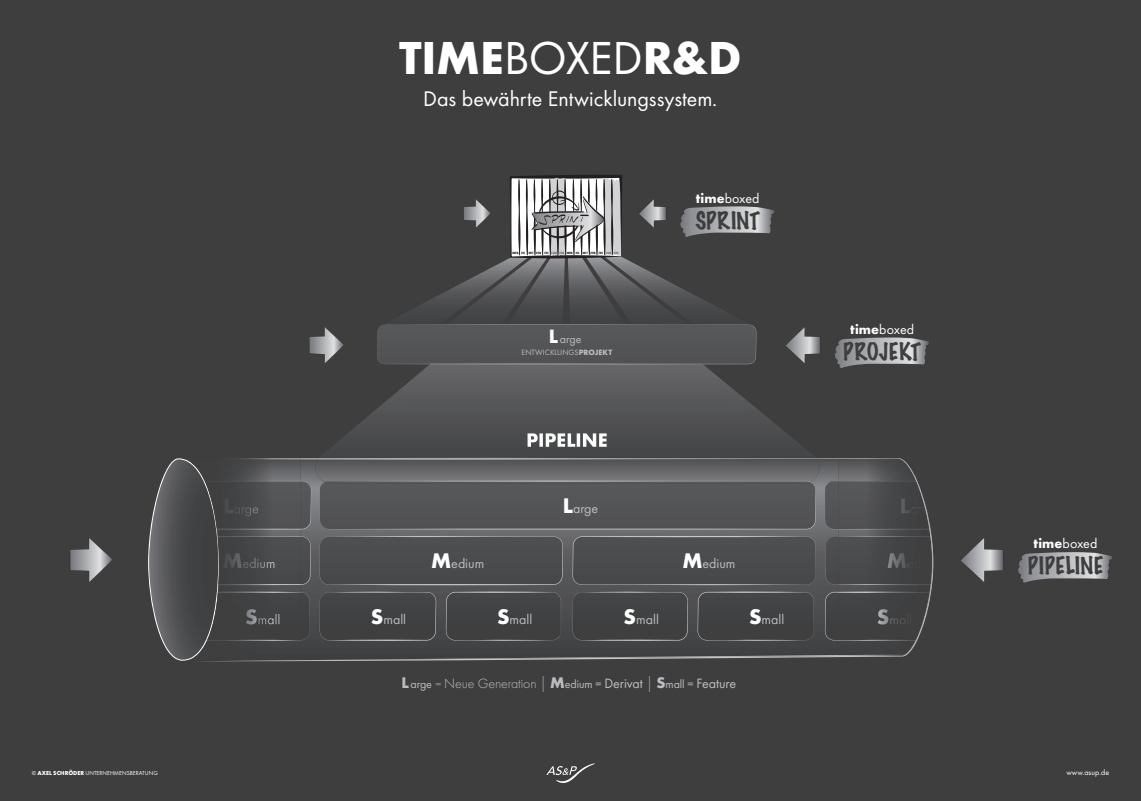
<style>
.page{position:relative;width:1141px;height:801px;background:#3e3e3f}
.page>*{position:absolute;margin:0;border:0;box-sizing:border-box;transform-origin:0 0}
.t1{font:700 48px "Futura PT";color:#fff}
.t2{font:22px "Futura PT";letter-spacing:-.005em;color:#fff}
.t3{font:100 22px "Marker Felt";letter-spacing:.025em;color:#3e3e3f}
.t4{font:14px "Futura PT";color:#bcbdc0}
.t5{font:14px "Futura PT";letter-spacing:-.005em;color:#fff}
.t6{font:12px "Futura PT";letter-spacing:-.005em;color:#bcbdc0}
.t7{font:8px "Futura PT";color:#bcbdc0}
.t8{font:8px "Futura PT";color:#fff}
.t9{font:6px "Futura PT";color:#fff}
.t10{font:expanded 2.72px "Marker Felt";letter-spacing:.03em;color:#231f20}
.s1{font-weight:400}
.s2{color:#6c6d70}
.s3{font-weight:700;font-size:20px;color:#fff}
.s4{font-weight:700}
.s5{font-weight:700;font-size:22px;color:#fff}
.s6{font-weight:700;font-size:16px}
.s7{font-weight:300}
.s8{font-weight:300;font-size:14px}
.s9{font-weight:300;font-size:16.12px}
.s10{font-size:14px}
</style>
<div class="page">
<svg style="left:546px;top:763px;width:49px;height:20px"></svg>
<svg style="left:312px;top:458px;width:621px;height:202px"></svg>
<div style="left:320px;top:482px;width:496px;height:48px;background:#545557"></div>
<div style="left:320px;top:536px;width:243px;height:49px;background:#4b4c4d"></div>
<div style="left:572px;top:536px;width:243px;height:49px;background:#4b4c4d"></div>
<svg style="left:319px;top:591px;width:117px;height:50px"></svg>
<svg style="left:446px;top:591px;width:115px;height:50px"></svg>
<svg style="left:697px;top:591px;width:117px;height:50px"></svg>
<svg style="left:572px;top:591px;width:116px;height:50px"></svg>
<svg style="left:148px;top:458px;width:164px;height:202px"></svg>
<img style="left:185px;top:458px;width:116px;height:23px">
<img style="left:185px;top:459px;width:116px;height:1px">
<img style="left:205px;top:481px;width:96px;height:48px">
<img style="left:217px;top:537px;width:6px;height:31px">
<img style="left:207px;top:591px;width:94px;height:49px">
<img style="left:225px;top:498px;width:8px;height:15px">
<img style="left:234px;top:507px;width:24px;height:9px">
<img style="left:223px;top:553px;width:18px;height:15px">
<img style="left:243px;top:557px;width:31px;height:11px">
<img style="left:246px;top:609px;width:11px;height:15px">
<img style="left:258px;top:614px;width:21px;height:10px">
<img style="left:838px;top:641px;width:77px;height:14px">
<svg style="left:824px;top:480px;width:108px;height:161px"></svg>
<img style="left:838px;top:459px;width:78px;height:22px">
<img style="left:838px;top:458px;width:74px;height:14px">
<img style="left:838px;top:481px;width:91px;height:48px">
<div style="left:838px;top:536px;width:94px;height:48px;background:#464748"></div>
<img style="left:838px;top:592px;width:82px;height:48px">
<img style="left:901px;top:498px;width:8px;height:15px">
<img style="left:910px;top:507px;width:16px;height:9px">
<img style="left:887px;top:553px;width:19px;height:15px">
<img style="left:907px;top:557px;width:25px;height:11px">
<img style="left:877px;top:609px;width:11px;height:15px">
<img style="left:890px;top:614px;width:21px;height:10px">
<img style="left:404px;top:364px;width:327px;height:94px">
<img style="left:390px;top:386px;width:14px;height:72px">
<img style="left:731px;top:387px;width:14px;height:58px">
<img style="left:376px;top:398px;width:14px;height:47px">
<img style="left:745px;top:399px;width:14px;height:46px">
<img style="left:361px;top:410px;width:15px;height:35px">
<img style="left:759px;top:411px;width:14px;height:34px">
<img style="left:347px;top:423px;width:14px;height:22px">
<img style="left:773px;top:422px;width:15px;height:23px">
<img style="left:335px;top:435px;width:12px;height:10px">
<img style="left:788px;top:435px;width:12px;height:10px">
<img style="left:312px;top:459px;width:510px;height:23px">
<img style="left:318px;top:458px;width:499px;height:1px">
<img style="left:430px;top:364px;width:273px;height:1px">
<img style="left:527px;top:433px;width:79px;height:13px">
<img style="left:325px;top:480px;width:485px;height:3px">
<svg style="left:961px;top:538px;width:42px;height:44px"></svg>
<svg style="left:70px;top:538px;width:42px;height:44px"></svg>
<svg style="left:835px;top:337px;width:94px;height:31px"></svg>
<svg style="left:1018px;top:552px;width:94px;height:31px"></svg>
<svg style="left:786px;top:327px;width:34px;height:36px"></svg>
<svg style="left:309px;top:327px;width:35px;height:36px"></svg>
<svg style="left:377px;top:175px;width:397px;height:189px"></svg>
<h1 class="t1" style="left:399px;top:27px;width:344px">TIME<span class="s1">BOXED</span>R&amp;D</h1>
<h2 class="t2" style="left:423px;top:85px;width:296px">Das bewährte Entwicklungssystem.</h2>
<p class="t10" style="left:512px;top:251px;width:14px">MON DIE</p>
<p class="t10" style="left:529px;top:251px;width:52px">MIT DON FRE <span class="s2">SAM SON</span> MON DIE</p>
<p class="t10" style="left:583px;top:251px;width:37px">MIT DON FRE <span class="s2">SAM SON</span></p>
<p class="t6" style="left:549px;top:332px;width:34px"><span class="s3">L</span> arge</p>
<p class="t7" style="left:521px;top:347px;width:92px">ENTWICKLUNGS<span class="s4">PROJEKT</span></p>
<p class="t4" style="left:563px;top:500px;width:37px"><span class="s5">L</span>arge</p>
<p class="t5" style="left:696px;top:190px;width:65px"><span class="s4">time</span>boxed</p>
<h2 class="t3" style="left:695px;top:209px;width:66px">SPRINT</h2>
<p class="t4" style="left:431px;top:555px;width:55px"><span class="s5">M</span>edium</p>
<p class="t4" style="left:682px;top:555px;width:55px"><span class="s5">M</span>edium</p>
<p class="t4" style="left:371px;top:611px;width:37px"><span class="s5">S</span>mall</p>
<p class="t4" style="left:497px;top:611px;width:37px"><span class="s5">S</span>mall</p>
<p class="t4" style="left:623px;top:611px;width:37px"><span class="s5">S</span>mall</p>
<p class="t4" style="left:749px;top:611px;width:37px"><span class="s5">S</span>mall</p>
<p class="t6" style="left:401px;top:677px;width:336px"><span class="s6">L</span>arge <span class="s7">=</span> <span class="s8">Neue Generation</span> <span class="s9">|</span> <span class="s6">M</span>edium = <span class="s10">Derivat</span> <span class="s9">|</span> <span class="s6">S</span>mall = <span class="s10">Feature</span></p>
<p class="t5" style="left:850px;top:321px;width:65px"><span class="s4">time</span>boxed</p>
<h2 class="t3" style="left:843px;top:340px;width:79px">PROJEKT</h2>
<p class="t5" style="left:1033px;top:535px;width:65px"><span class="s4">time</span>boxed</p>
<h2 class="t3" style="left:1027px;top:555px;width:77px">PIPELINE</h2>
<p class="t9" style="left:32px;top:769px;width:128px">© <span class="s4">AXEL SCHRÖDER</span> UNTERNEHMENSBERATUNG</p>
<p class="t8" style="left:1066px;top:767px;width:44px">www.asup.de</p>
</div>
